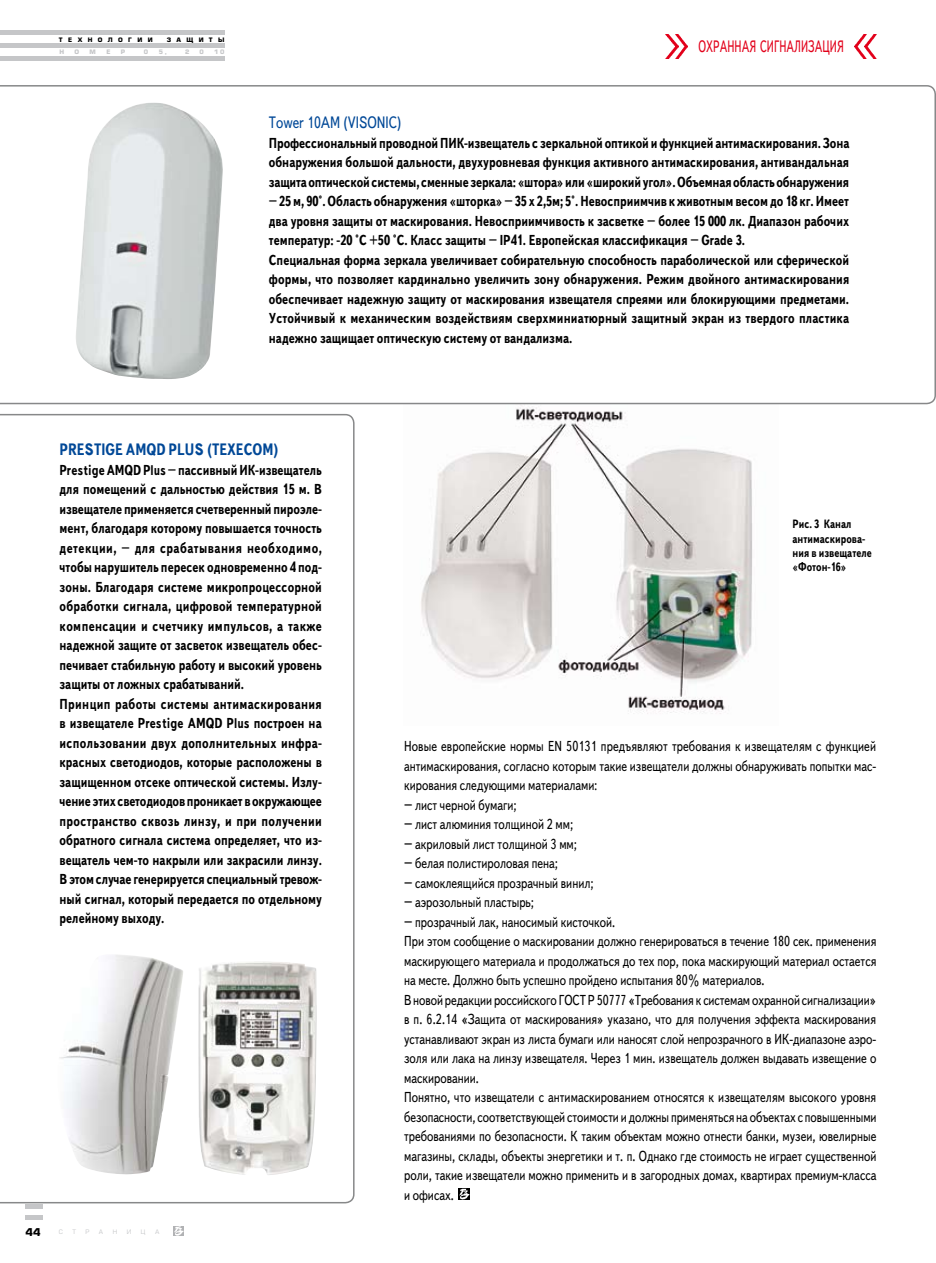
<style>
.page{position:relative;width:936px;height:1263px;background:#fff}
.page>*{position:absolute;margin:0;border:0;box-sizing:border-box;transform-origin:0 0}
.t1{font:700 16.5px "Text Book C";color:#004897;scale:.8 1}
.t2{font:16.5px "Text Book C";letter-spacing:.005em;color:#e2001a;scale:.65 1}
.t3{font:16.5px "Text Book C";color:#004897;scale:.8 1}
.t4{font:700 14.4px/19.5px "Text Book C";color:#000;scale:.8 1}
.t5{font:14.4px/19.5px "Text Book C";color:#000;text-align:justify;scale:.8 1}
.t6{font:700 12px/14.4px "Text Book C";color:#000;scale:.8 1}
.t7{font:700 10.5px "Europe";color:#000}
.t8{font:700 6px "Europe";letter-spacing:.895em;color:#000}
.t9{font:700 6px "Europe";color:#c5c6c8}
.t10{font:6px "Europe";color:#c5c6c8}
</style>
<div class="page">
<div style="left:0;top:30px;width:224px;height:5px;background:#c5c6c8"></div>
<hr style="left:0;top:56px;width:224px;height:4px;background:#c5c6c8">
<div style="left:0;top:43px;width:224px;height:5px;background:#c5c6c8"></div>
<hr style="left:26px;top:1216px;width:17px;height:4px;background:#c5c6c8">
<hr style="left:26px;top:1205px;width:17px;height:4px;background:#c5c6c8">
<svg style="left:174px;top:1226px;width:9px;height:9px"></svg>
<svg style="left:0;top:414px;width:354px;height:789px"></svg>
<img style="left:53px;top:954px;width:263px;height:221px">
<img style="left:403px;top:404px;width:375px;height:310px">
<svg style="left:0;top:85px;width:935px;height:319px"></svg>
<img style="left:76px;top:102px;width:147px;height:277px">
<img style="left:678px;top:35px;width:9px;height:24px">
<img style="left:665px;top:35px;width:13px;height:24px">
<img style="left:854px;top:35px;width:10px;height:24px">
<img style="left:864px;top:35px;width:12px;height:24px">
<svg style="left:458px;top:1188px;width:11px;height:11px"></svg>
<p class="t8" style="left:59px;top:36px;width:95px">ТЕХНОЛОГИИ</p>
<p class="t8" style="left:167px;top:36px;width:59px">ЗАЩИТЫ</p>
<p class="t9" style="left:59px;top:48px;width:6px">Н</p>
<p class="t9" style="left:74px;top:48px;width:6px">О</p>
<p class="t9" style="left:90px;top:48px;width:8px">М</p>
<p class="t9" style="left:106px;top:48px;width:6px">Е</p>
<p class="t9" style="left:121px;top:48px;width:6px">Р</p>
<p class="t9" style="left:144px;top:48px;width:6px">0</p>
<p class="t9" style="left:159px;top:48px;width:10px">5 ,</p>
<p class="t9" style="left:185px;top:48px;width:6px">2</p>
<p class="t9" style="left:199px;top:48px;width:6px">0</p>
<p class="t9" style="left:214px;top:48px;width:12px">1 0</p>
<p class="t2" style="left:698px;top:38px;width:225px">ОХРАННАЯ СИГНАЛИЗАЦИЯ</p>
<p class="t3" style="left:269px;top:114px;width:167px">Tower 10AM (VISONIC)</p>
<p class="t4" style="left:269px;top:133px;width:727px;text-align:justify">П рофессиональный проводной П ИК-извещатель с зеркальной оптикой и функцией антимаскирования. Зона обнаружения большой дальности, двухуровневая функция активного антимаскирования, антивандальная защита оптической системы, сменные зеркала: «штора» или «широкий угол». Объемная область обнаружения</p>
<p class="t4" style="left:269px;top:192px;width:727px">– 25 м, 90°. Область обнаружения «шторка» – 35 x 2,5м; 5°. Невосприимчив к животным весом до 18 кг. Имеет два уровня защиты от маскирования. Невосприимчивость к засветке – более 15 000 лк. Диапазон рабочих температур: -20 °С +50 °С. Класс защиты – IP41. Европейская классификация – Grade 3.<br>Специальная форма зеркала увеличивает собирательную способность параболической или сферической формы, что позволяет кардинально увеличить зону обнаружения. Режим двойного антимаскирования обеспечивает надежную защиту от маскирования извещателя спреями или блокирующими предметами.<br>Устойчивый к механическим воздействиям сверхминиатюрный защитный экран из твердого пластика надежно защищает оптическую систему от вандализма.</p>
<p class="t1" style="left:60px;top:440px;width:275px">PRESTIGE AMQD PLUS (TEXECOM)</p>
<p class="t4" style="left:60px;top:460px;width:329px">Prestige AMQD Plus – пассивный ИК-извещатель для помещений с дальностью действия 15 м. В извещателе применяется счетверенный пироэле&shy;мент, благодаря которому повышается точность детекции, – для срабатывания необходимо, чтобы нарушитель пересек одновременно 4 под&shy;зоны. Благодаря системе микропроцессорной обработки сигнала, цифровой температурной компенсации и счетчику импульсов, а также надежной защите от засветок извещатель обес&shy;печивает стабильную работу и высокий уровень защиты от ложных срабатываний.<br>П ринцип работы системы антимаскирования в извещателе Prestige AMQD Plus построен на использовании двух дополнительных инфра&shy;красных светодиодов, которые расположены в защищенном отсеке оптической системы. Излу&shy;чение этих светодиодов проникает в окружающее пространство сквозь линзу, и при получении обратного сигнала система определяет, что из&shy;вещатель чем-то накрыли или закрасили линзу.<br>В этом случае генерируется специальный тревож&shy;ный сигнал, который передается по отдельному релейному выходу.</p>
<p class="t7" style="left:26px;top:1225px;width:17px">44</p>
<p class="t10" style="left:59px;top:1228px;width:6px">С</p>
<p class="t10" style="left:72px;top:1228px;width:5px">Т</p>
<p class="t10" style="left:86px;top:1228px;width:5px">Р</p>
<p class="t10" style="left:99px;top:1228px;width:6px">А</p>
<p class="t10" style="left:113px;top:1228px;width:6px">Н</p>
<p class="t10" style="left:127px;top:1228px;width:6px">И</p>
<p class="t10" style="left:141px;top:1228px;width:6px">Ц</p>
<p class="t10" style="left:155px;top:1228px;width:6px">А</p>
<p class="t6" style="left:792px;top:517px;width:100px">Рис. 3 Канал антимаскирова&shy;ния в извещателе «Фотон-16»</p>
<p class="t5" style="left:404px;top:737px;width:591px">Новые европейские нормы EN 50131 предъявляют требования к извещателям с функцией антимаскирования, согласно которым такие извещатели должны обнаруживать попытки мас&shy;кирования следующими материалами:</p>
<p class="t5" style="left:404px;top:795px;width:142px">– лист черной бумаги;</p>
<p class="t5" style="left:404px;top:815px;width:213px">– лист алюминия толщиной 2 мм;</p>
<p class="t5" style="left:404px;top:834px;width:218px">– акриловый лист толщиной 3 мм;</p>
<p class="t5" style="left:404px;top:854px;width:194px">– белая полистироловая пена;</p>
<p class="t5" style="left:404px;top:873px;width:238px">– самоклеящийся прозрачный винил;</p>
<p class="t5" style="left:404px;top:893px;width:164px">– аэрозольный пластырь;</p>
<p class="t5" style="left:404px;top:912px;width:592px;text-align:left">– прозрачный лак, наносимый кисточкой.<br>При этом сообщение о маскировании должно генерироваться в течение 180 сек. применения маскирующего материала и продолжаться до тех пор, пока маскирующий материал остается на месте. Должно быть успешно пройдено испытания 80% материалов.<br>В новой редакции российского ГОСТ Р 50777 «Требования к системам охранной сигнализации» в п. 6.2.14 «Защита от маскирования» указано, что для получения эффекта маскирования устанавливают экран из листа бумаги или наносят слой непрозрачного в ИК-диапазоне аэро&shy;золя или лака на линзу извещателя. Через 1 мин. извещатель должен выдавать извещение о маскировании.<br>Понятно, что извещатели с антимаскированием относятся к извещателям высокого уровня безопасности, соответствующей стоимости и должны применяться на объектах с повышенными требованиями по безопасности. К таким объектам можно отнести банки, музеи, ювелирные магазины, склады, объекты энергетики и т. п. Однако где стоимость не играет существенной роли, такие извещатели можно применить и в загородных домах, квартирах премиум-класса и офисах.</p>
</div>
